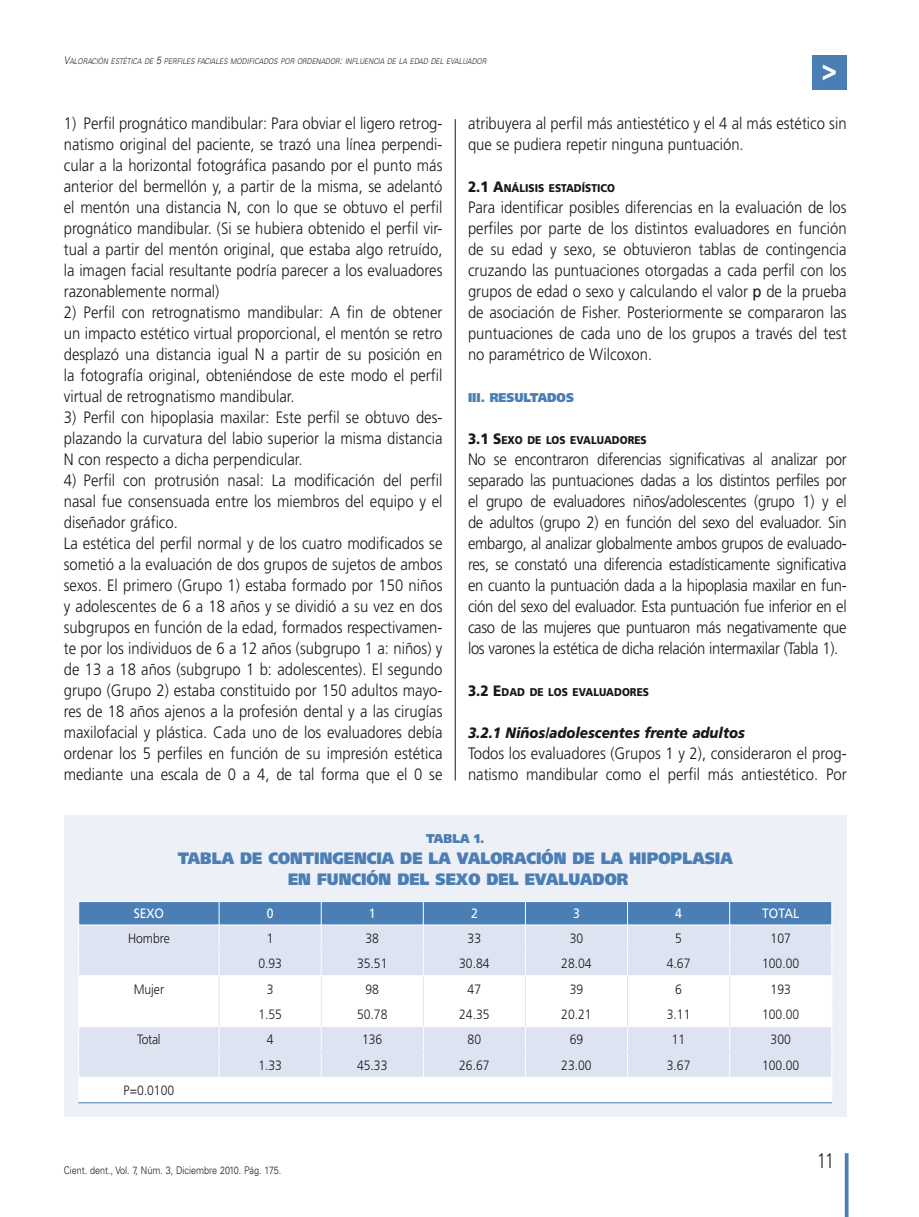
<style>
.page{position:relative;width:919px;height:1217px;background:#fff}
.page>*{position:absolute;margin:0;border:0;box-sizing:border-box;transform-origin:0 0}
.t1{font:900 30px "Frutiger";color:#fff;scale:.85 1}
.t2{font:300 condensed 21px "Univers";color:#1a171b;scale:.86 1}
.t3{font:300 16.5px/21px "Frutiger";color:#1a171b;text-align:justify;scale:.9 1}
.t4{font:900 16.5px/21px "Frutiger";color:#4b7eb4;text-align:center;scale:.9 1}
.t5{font:italic 900 15px "Frutiger";color:#1a171b;scale:.9 1}
.t6{font:300 13.5px "Frutiger";color:#1a171b;scale:.9 1}
.t7{font:13.5px "Frutiger";color:#fff;scale:.9 1}
.t8{font:900 12.75px "Frutiger";color:#4b7eb4;scale:.9 1}
.t9{font:900 11.25px "Frutiger";color:#1a171b;scale:.9 1}
.t10{font:300 10.5px "Univers";color:#1a171b;scale:.86 1}
.t11{font:italic 300 7.8px "Univers";color:#1a171b;scale:.86 1}
.s1{font-size:10.5px}
.s2{font-size:15px}
.s3{font-weight:400}
</style>
<div class="page">
<hr style="left:455px;top:119px;width:1px;height:661px;background:#1a171b">
<div style="left:812px;top:55px;width:34px;height:34px;background:#4b7eb4"></div>
<svg style="left:844px;top:1153px;width:4px;height:63px"></svg>
<div style="left:64px;top:814px;width:782px;height:302px;background:#eef0f7"></div>
<hr style="left:78px;top:900px;width:141px;height:1px;background:#fff">
<hr style="left:219px;top:900px;width:102px;height:1px;background:#fff">
<hr style="left:321px;top:900px;width:102px;height:1px;background:#fff">
<hr style="left:423px;top:900px;width:102px;height:1px;background:#fff">
<hr style="left:525px;top:900px;width:102px;height:1px;background:#fff">
<hr style="left:627px;top:900px;width:102px;height:1px;background:#fff">
<hr style="left:729px;top:900px;width:103px;height:1px;background:#fff">
<hr style="left:78px;top:1102px;width:651px;height:1px;background:#4b7eb4">
<hr style="left:729px;top:1102px;width:103px;height:1px;background:#4b7eb4">
<svg style="left:78px;top:901px;width:754px;height:201px;background:#dae2ef"></svg>
<p class="t11" style="left:64px;top:58px;width:494px"><span class="s1">V</span>ALORACIÓN ESTÉTICA DE <span class="s1">5</span> PERFILES FACIALES MODIFICADOS POR ORDENADOR<span class="s1">:</span> INFLUENCIA DE LA EDAD DEL EVALUADOR</p>
<h1 class="t1" style="left:821px;top:58px;width:20px">&gt;</h1>
<p class="t3" style="left:64px;top:114px;width:422px">1) Perfil prognático mandibular: Para obviar el ligero retrog&shy;natismo original del paciente, se trazó una línea perpendi&shy;cular a la horizontal fotográfica pasando por el punto más anterior del bermellón y, a partir de la misma, se adelantó el mentón una distancia N, con lo que se obtuvo el perfil prognático mandibular. (Si se hubiera obtenido el perfil vir&shy;tual a partir del mentón original, que estaba algo retruído, la imagen facial resultante podría parecer a los evaluadores razonablemente normal)</p>
<p class="t3" style="left:64px;top:303px;width:422px">2) Perfil con retrognatismo mandibular: A fin de obtener un impacto estético virtual proporcional, el mentón se retro desplazó una distancia igual N a partir de su posición en la fotografía original, obteniéndose de este modo el perfil virtual de retrognatismo mandibular.</p>
<p class="t3" style="left:64px;top:408px;width:422px">3) Perfil con hipoplasia maxilar: Este perfil se obtuvo des&shy;plazando la curvatura del labio superior la misma distancia N con respecto a dicha perpendicular.</p>
<p class="t3" style="left:64px;top:471px;width:422px;text-align:left">4) Perfil con protrusión nasal: La modificación del perfil nasal fue consensuada entre los miembros del equipo y el diseñador gráfico.<br>La estética del perfil normal y de los cuatro modificados se sometió a la evaluación de dos grupos de sujetos de ambos sexos. El primero (Grupo 1) estaba formado por 150 niños y adolescentes de 6 a 18 años y se dividió a su vez en dos subgrupos en función de la edad, formados respectivamen&shy;te por los individuos de 6 a 12 años (subgrupo 1 a: niños) y de 13 a 18 años (subgrupo 1 b: adolescentes). El segundo grupo (Grupo 2) estaba constituido por 150 adultos mayo&shy;res de 18 años ajenos a la profesión dental y a las cirugías maxilofacial y plástica. Cada uno de los evaluadores debía ordenar los 5 perfiles en función de su impresión estética mediante una escala de 0 a 4, de tal forma que el 0 se</p>
<p class="t3" style="left:468px;top:114px;width:422px">atribuyera al perfil más antiestético y el 4 al más estético sin que se pudiera repetir ninguna puntuación.</p>
<p class="t9" style="left:468px;top:183px;width:165px"><span class="s2">2.1 A</span>NÁLISIS ESTADÍSTICO</p>
<p class="t3" style="left:468px;top:198px;width:422px">Para identificar posibles diferencias en la evaluación de los perfiles por parte de los distintos evaluadores en función de su edad y sexo, se obtuvieron tablas de contingencia cruzando las puntuaciones otorgadas a cada perfil con los grupos de edad o sexo y calculando el valor <span class="s3">p</span> de la prueba de asociación de Fisher. Posteriormente se compararon las puntuaciones de cada uno de los grupos a través del test no paramétrico de Wilcoxon.</p>
<p class="t8" style="left:468px;top:392px;width:119px">III. RESULTADOS</p>
<p class="t9" style="left:468px;top:435px;width:200px"><span class="s2">3.1 S</span>EXO DE LOS EVALUADORES</p>
<p class="t3" style="left:468px;top:450px;width:422px">No se encontraron diferencias significativas al analizar por separado las puntuaciones dadas a los distintos perfiles por el grupo de evaluadores niños/adolescentes (grupo 1) y el de adultos (grupo 2) en función del sexo del evaluador. Sin embargo, al analizar globalmente ambos grupos de evaluado&shy;res, se constató una diferencia estadísticamente significativa en cuanto la puntuación dada a la hipoplasia maxilar en fun&shy;ción del sexo del evaluador. Esta puntuación fue inferior en el caso de las mujeres que puntuaron más negativamente que los varones la estética de dicha relación intermaxilar (Tabla 1).</p>
<p class="t9" style="left:468px;top:687px;width:203px"><span class="s2">3.2 E</span>DAD DE LOS EVALUADORES</p>
<p class="t5" style="left:468px;top:727px;width:309px">3.2.1 Niños/adolescentes frente adultos</p>
<p class="t3" style="left:468px;top:744px;width:422px">Todos los evaluadores (Grupos 1 y 2), consideraron el prog&shy;natismo mandibular como el perfil más antiestético. Por</p>
<p class="t8" style="left:426px;top:833px;width:66px">TABLA 1.</p>
<p class="t4" style="left:178px;top:849px;width:618px">TABLA DE CONTINGENCIA DE LA VALORACIÓN DE LA HIPOPLASIA<br>EN FUNCIÓN DEL SEXO DEL EVALUADOR</p>
<p class="t7" style="left:134px;top:908px;width:35px">SEXO</p>
<p class="t7" style="left:267px;top:908px;width:9px">0</p>
<p class="t7" style="left:369px;top:908px;width:9px">1</p>
<p class="t7" style="left:471px;top:908px;width:9px">2</p>
<p class="t7" style="left:573px;top:908px;width:9px">3</p>
<p class="t7" style="left:675px;top:908px;width:9px">4</p>
<p class="t7" style="left:762px;top:908px;width:43px">TOTAL</p>
<p class="t6" style="left:128px;top:932px;width:48px">Hombre</p>
<p class="t6" style="left:267px;top:932px;width:9px">1</p>
<p class="t6" style="left:365px;top:932px;width:17px">38</p>
<p class="t6" style="left:467px;top:932px;width:17px">33</p>
<p class="t6" style="left:569px;top:932px;width:17px">30</p>
<p class="t6" style="left:675px;top:932px;width:9px">5</p>
<p class="t6" style="left:770px;top:932px;width:24px">107</p>
<p class="t6" style="left:258px;top:957px;width:28px">0.93</p>
<p class="t6" style="left:357px;top:957px;width:35px">35.51</p>
<p class="t6" style="left:459px;top:957px;width:35px">30.84</p>
<p class="t6" style="left:561px;top:957px;width:35px">28.04</p>
<p class="t6" style="left:666px;top:957px;width:28px">4.67</p>
<p class="t6" style="left:762px;top:957px;width:43px">100.00</p>
<p class="t6" style="left:134px;top:983px;width:35px">Mujer</p>
<p class="t6" style="left:267px;top:983px;width:9px">3</p>
<p class="t6" style="left:365px;top:983px;width:17px">98</p>
<p class="t6" style="left:467px;top:983px;width:17px">47</p>
<p class="t6" style="left:569px;top:983px;width:17px">39</p>
<p class="t6" style="left:675px;top:983px;width:9px">6</p>
<p class="t6" style="left:770px;top:983px;width:24px">193</p>
<p class="t6" style="left:258px;top:1008px;width:28px">1.55</p>
<p class="t6" style="left:357px;top:1008px;width:35px">50.78</p>
<p class="t6" style="left:459px;top:1008px;width:35px">24.35</p>
<p class="t6" style="left:561px;top:1008px;width:35px">20.21</p>
<p class="t6" style="left:666px;top:1008px;width:28px">3.11</p>
<p class="t6" style="left:762px;top:1008px;width:43px">100.00</p>
<p class="t6" style="left:137px;top:1033px;width:27px">Total</p>
<p class="t6" style="left:267px;top:1033px;width:9px">4</p>
<p class="t6" style="left:362px;top:1033px;width:24px">136</p>
<p class="t6" style="left:467px;top:1033px;width:17px">80</p>
<p class="t6" style="left:569px;top:1033px;width:17px">69</p>
<p class="t6" style="left:671px;top:1033px;width:17px">11</p>
<p class="t6" style="left:770px;top:1033px;width:24px">300</p>
<p class="t6" style="left:258px;top:1059px;width:28px">1.33</p>
<p class="t6" style="left:357px;top:1059px;width:35px">45.33</p>
<p class="t6" style="left:459px;top:1059px;width:35px">26.67</p>
<p class="t6" style="left:561px;top:1059px;width:35px">23.00</p>
<p class="t6" style="left:666px;top:1059px;width:28px">3.67</p>
<p class="t6" style="left:762px;top:1059px;width:43px">100.00</p>
<p class="t6" style="left:124px;top:1084px;width:58px">P=0.0100</p>
<p class="t10" style="left:64px;top:1166px;width:254px">Cient. dent., Vol. 7, Núm. 3, Diciembre 2010. Pág. 175.</p>
<p class="t2" style="left:817px;top:1152px;width:20px">11</p>
</div>
